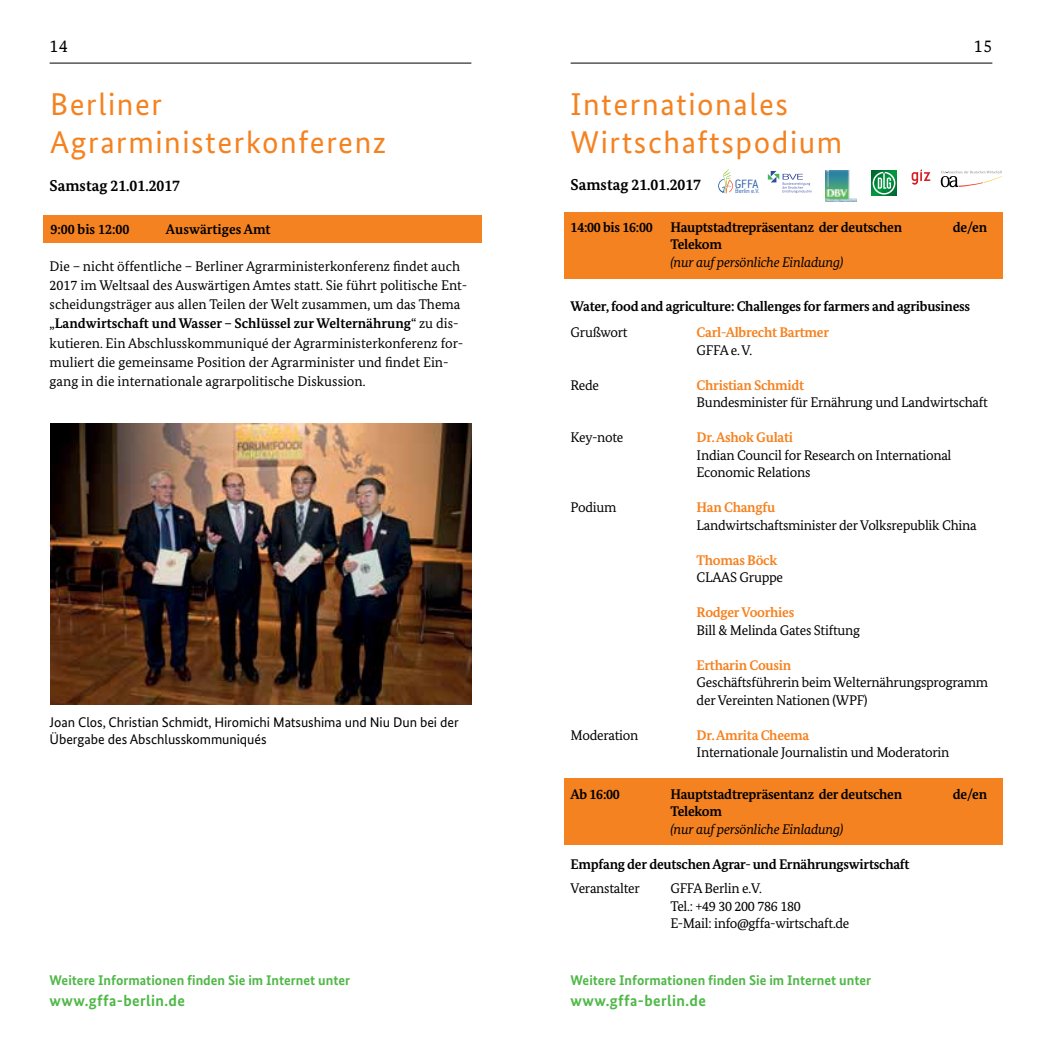
<style>
.page{position:relative;width:1042px;height:1042px;background:#fff}
.page>*{position:absolute;margin:0;border:0;box-sizing:border-box;transform-origin:0 0}
.t1{font:31.5px/37.8px "Bundes Sans";letter-spacing:.05em;color:#f58220}
.t2{font:17.5px "Bundes Serif";color:#000}
.t3{font:700 15.75px "Bundes Sans";letter-spacing:.025em;color:#50b848}
.t4{font:700 15.75px "Bundes Serif";color:#000}
.t5{font:14px/17.5px "Bundes Serif";letter-spacing:-.02em;color:#000}
.t6{font:14px/19.2px "Bundes Serif";color:#000}
.t7{font:700 14px "Bundes Serif";letter-spacing:-.02em;color:#000}
.t8{font:700 14px "Bundes Serif";letter-spacing:-.02em;color:#f58220}
.t9{font:14px/16.8px "Bundes Sans";letter-spacing:-.005em;color:#000}
.t10{font:700 14px "Bundes Sans";color:#50b848}
.t11{font:italic 14px "Bundes Serif";letter-spacing:-.02em;color:#000}
.t12{font:700 14px "Bundes Serif";color:#000}
.t13{font:300 13.12px "Conduit ITC";color:#2459a9}
.t14{font:300 6.83px "Conduit ITC";color:#2459a9}
.s1{font-weight:700}
</style>
<div class="page">
<hr style="left:50px;top:63px;width:421px;height:1px;background:#000">
<hr style="left:570px;top:63px;width:422px;height:1px;background:#000">
<img style="left:50px;top:423px;width:421px;height:281px">
<div style="left:564px;top:212px;width:438px;height:67px;background:#f58220"></div>
<div style="left:564px;top:778px;width:438px;height:67px;background:#f58220"></div>
<div style="left:43px;top:216px;width:438px;height:27px;background:#f58220"></div>
<svg style="left:718px;top:169px;width:15px;height:24px"></svg>
<img style="left:825px;top:170px;width:31px;height:32px">
<svg style="left:911px;top:169px;width:19px;height:16px"></svg>
<svg style="left:941px;top:171px;width:61px;height:16px"></svg>
<svg style="left:768px;top:171px;width:43px;height:22px"></svg>
<svg style="left:871px;top:170px;width:26px;height:26px"></svg>
<svg style="left:872px;top:172px;width:23px;height:23px"></svg>
<p class="t2" style="left:50px;top:35px;width:20px">14</p>
<p class="t2" style="left:974px;top:35px;width:20px">15</p>
<h1 class="t1" style="left:50px;top:85px;width:338px">Berliner<br>Agrarministerkonferenz</h1>
<h1 class="t1" style="left:570px;top:85px;width:273px">Internationales<br>Wirtschaftspodium</h1>
<p class="t4" style="left:570px;top:175px;width:132px">Samstag 21.01.2017</p>
<p class="t4" style="left:50px;top:176px;width:132px">Samstag 21.01.2017</p>
<p class="t13" style="left:735px;top:176px;width:25px">GFFA</p>
<p class="t14" style="left:735px;top:187px;width:26px">Berlin e.V.</p>
<p class="t7" style="left:50px;top:220px;width:81px">9:00 bis 12:00</p>
<p class="t12" style="left:166px;top:220px;width:106px">Auswärtiges Amt</p>
<p class="t6" style="left:50px;top:256px;width:419px">Die – nicht öffentliche – Berliner Agrarministerkonferenz findet auch 2017 im Weltsaal des Auswärtigen Amtes statt. Sie führt politische Ent&shy;scheidungsträger aus allen Teilen der Welt zusammen, um das Thema „<span class="s1">Landwirtschaft und Wasser – Schlüssel zur Welternährung</span>“ zu dis&shy;kutieren. Ein Abschlusskommuniqué der Agrarministerkonferenz for&shy;muliert die gemeinsame Position der Agrarminister und findet Ein&shy;gang in die internationale agrarpolitische Diskussion.</p>
<p class="t9" style="left:50px;top:714px;width:411px">Joan Clos, Christian Schmidt, Hiromichi Matsushima und Niu Dun bei der<br>Übergabe des Abschlusskommuniqués</p>
<p class="t10" style="left:50px;top:971px;width:302px">Weitere Informationen finden Sie im Internet unter</p>
<p class="t3" style="left:50px;top:990px;width:137px">www.gffa-berlin.de</p>
<p class="t7" style="left:570px;top:218px;width:84px">14:00 bis 16:00</p>
<p class="t7" style="left:670px;top:218px;width:233px">Hauptstadtrepräsentanz der deutschen</p>
<p class="t7" style="left:953px;top:218px;width:36px">de/en</p>
<p class="t7" style="left:670px;top:236px;width:53px">Telekom</p>
<p class="t11" style="left:670px;top:253px;width:174px">(nur auf persönliche Einladung)</p>
<p class="t7" style="left:570px;top:298px;width:401px">Water, food and agriculture: Challenges for farmers and agribusiness</p>
<p class="t5" style="left:570px;top:324px;width:59px">Grußwort</p>
<p class="t8" style="left:696px;top:324px;width:134px">Carl-Albrecht Bartmer</p>
<p class="t5" style="left:696px;top:341px;width:57px">GFFA e. V.</p>
<p class="t5" style="left:570px;top:376px;width:30px">Rede</p>
<p class="t8" style="left:696px;top:376px;width:109px">Christian Schmidt</p>
<p class="t5" style="left:696px;top:394px;width:293px">Bundesminister für Ernährung und Landwirtschaft</p>
<p class="t5" style="left:570px;top:429px;width:54px">Key-note</p>
<p class="t8" style="left:696px;top:429px;width:98px">Dr. Ashok Gulati</p>
<p class="t5" style="left:696px;top:446px;width:256px">Indian Council for Research on International<br>Economic Relations</p>
<p class="t5" style="left:570px;top:499px;width:47px">Podium</p>
<p class="t8" style="left:696px;top:499px;width:80px">Han Changfu</p>
<p class="t5" style="left:696px;top:516px;width:281px">Landwirtschaftsminister der Volksrepublik China</p>
<p class="t8" style="left:696px;top:551px;width:82px">Thomas Böck</p>
<p class="t5" style="left:696px;top:569px;width:88px">CLAAS Gruppe</p>
<p class="t8" style="left:696px;top:604px;width:99px">Rodger Voorhies</p>
<p class="t5" style="left:696px;top:621px;width:165px">Bill &amp; Melinda Gates Stiftung</p>
<p class="t8" style="left:696px;top:656px;width:96px">Ertharin Cousin</p>
<p class="t5" style="left:696px;top:674px;width:293px">Geschäftsführerin beim Welternährungsprogramm der Vereinten Nationen (WPF)</p>
<p class="t5" style="left:570px;top:726px;width:69px">Moderation</p>
<p class="t8" style="left:696px;top:726px;width:114px">Dr. Amrita Cheema</p>
<p class="t5" style="left:696px;top:744px;width:254px">Internationale Journalistin und Moderatorin</p>
<p class="t7" style="left:570px;top:785px;width:51px">Ab 16:00</p>
<p class="t7" style="left:670px;top:785px;width:233px">Hauptstadtrepräsentanz der deutschen</p>
<p class="t7" style="left:953px;top:785px;width:36px">de/en</p>
<p class="t7" style="left:670px;top:803px;width:53px">Telekom</p>
<p class="t11" style="left:670px;top:820px;width:174px">(nur auf persönliche Einladung)</p>
<p class="t7" style="left:570px;top:855px;width:340px">Empfang der deutschen Agrar- und Ernährungswirtschaft</p>
<p class="t5" style="left:570px;top:879px;width:71px">Veranstalter</p>
<p class="t5" style="left:670px;top:879px;width:181px">GFFA Berlin e.V.<br>Tel.: +49 30 200 786 180<br>E-Mail: info@gffa-wirtschaft.de</p>
<p class="t10" style="left:570px;top:971px;width:302px">Weitere Informationen finden Sie im Internet unter</p>
<p class="t3" style="left:570px;top:990px;width:137px">www.gffa-berlin.de</p>
</div>
